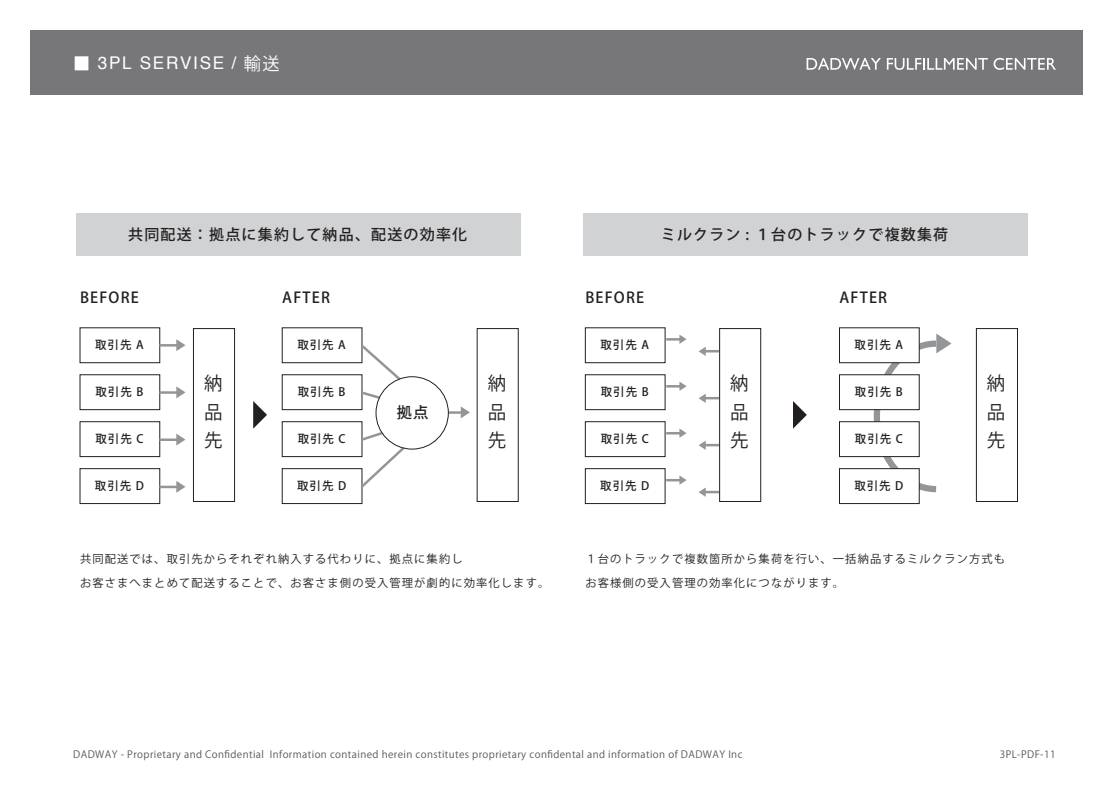
<style>
.page{position:relative;width:1113px;height:805px;background:#fff}
.page>*{position:absolute;margin:0;border:0;box-sizing:border-box;transform-origin:0 0}
.t1{font:18.5px/28.6px "Koz Go Pr 6 N";color:#231f20;text-align:justify}
.t2{font:17.5px "Helvetica";letter-spacing:.1em;color:#fff}
.t3{font:500 15.25px "Koz Go Pr 6 N";color:#231f20}
.t4{font:500 15px "Koz Go Pr 6 N";letter-spacing:.08em;color:#231f20}
.t5{font:500 11.5px "Koz Go Pr 6 N";letter-spacing:.08em;color:#231f20}
.t6{font:11.25px/24.4px "Koz Go Pr 6 N";letter-spacing:.1em;color:#231f20}
.t7{font:10px "Koz Go Pr 6 N";letter-spacing:.04em;color:#57585a}
.s1{font-family:"Koz Go Pr 6 N"}
</style>
<div class="page">
<svg style="left:253px;top:401px;width:14px;height:27px"></svg>
<svg style="left:793px;top:401px;width:14px;height:27px"></svg>
<div style="left:30px;top:31px;width:1053px;height:64px;background:#77777a"></div>
<svg style="left:806px;top:58px;width:75px;height:12px"></svg>
<svg style="left:887px;top:58px;width:169px;height:12px"></svg>
<div style="left:80px;top:327px;width:80px;height:36px;border:1px solid #231f20"></div>
<div style="left:80px;top:374px;width:80px;height:36px;border:1px solid #231f20"></div>
<div style="left:80px;top:421px;width:80px;height:36px;border:1px solid #231f20"></div>
<div style="left:80px;top:468px;width:80px;height:35px;border:1px solid #231f20"></div>
<div style="left:193px;top:328px;width:42px;height:173px;border:1px solid #231f20"></div>
<div style="left:76px;top:213px;width:444px;height:42px;background:#d1d2d4"></div>
<div style="left:583px;top:213px;width:444px;height:42px;background:#d1d2d4"></div>
<hr style="left:159px;top:344px;width:20px;height:2px;background:#939598">
<svg style="left:176px;top:339px;width:9px;height:12px"></svg>
<hr style="left:159px;top:391px;width:20px;height:2px;background:#939598">
<svg style="left:176px;top:386px;width:9px;height:12px"></svg>
<hr style="left:444px;top:411px;width:20px;height:2px;background:#939598">
<svg style="left:461px;top:406px;width:9px;height:12px"></svg>
<hr style="left:159px;top:438px;width:20px;height:3px;background:#939598">
<svg style="left:176px;top:433px;width:9px;height:12px"></svg>
<hr style="left:159px;top:485px;width:20px;height:3px;background:#939598">
<svg style="left:176px;top:481px;width:9px;height:11px"></svg>
<div style="left:282px;top:327px;width:80px;height:36px;border:1px solid #231f20"></div>
<div style="left:282px;top:374px;width:80px;height:36px;border:1px solid #231f20"></div>
<div style="left:282px;top:421px;width:80px;height:36px;border:1px solid #231f20"></div>
<div style="left:282px;top:468px;width:80px;height:35px;border:1px solid #231f20"></div>
<svg style="left:358px;top:342px;width:44px;height:67px"></svg>
<svg style="left:358px;top:420px;width:63px;height:70px"></svg>
<div style="left:376px;top:376px;width:72px;height:73px;background:#fff;border-radius:50%"></div>
<div style="left:376px;top:376px;width:73px;height:73px;border:1px solid #231f20;border-radius:50%"></div>
<div style="left:585px;top:327px;width:80px;height:36px;border:1px solid #231f20"></div>
<div style="left:585px;top:374px;width:80px;height:36px;border:1px solid #231f20"></div>
<div style="left:585px;top:421px;width:80px;height:36px;border:1px solid #231f20"></div>
<div style="left:585px;top:468px;width:80px;height:35px;border:1px solid #231f20"></div>
<div style="left:719px;top:328px;width:42px;height:173px;border:1px solid #231f20"></div>
<svg style="left:666px;top:334px;width:20px;height:10px"></svg>
<svg style="left:698px;top:347px;width:21px;height:9px"></svg>
<svg style="left:870px;top:333px;width:81px;height:162px"></svg>
<svg style="left:666px;top:381px;width:20px;height:10px"></svg>
<svg style="left:698px;top:393px;width:21px;height:10px"></svg>
<svg style="left:666px;top:428px;width:20px;height:9px"></svg>
<svg style="left:698px;top:440px;width:21px;height:10px"></svg>
<svg style="left:666px;top:475px;width:20px;height:9px"></svg>
<hr style="left:703px;top:490px;width:16px;height:3px;background:#939598">
<svg style="left:698px;top:487px;width:8px;height:9px"></svg>
<div style="left:839px;top:327px;width:80px;height:36px;background:#fff;border:1px solid #231f20"></div>
<div style="left:839px;top:374px;width:80px;height:36px;background:#fff;border:1px solid #231f20"></div>
<div style="left:839px;top:421px;width:80px;height:36px;background:#fff;border:1px solid #231f20"></div>
<div style="left:839px;top:468px;width:80px;height:35px;background:#fff;border:1px solid #231f20"></div>
<div style="left:976px;top:328px;width:41px;height:173px;border:1px solid #231f20"></div>
<h2 class="t2" style="left:73px;top:50px;width:208px"><span class="s1">■</span> 3PL SERVISE / <span class="s1">輸送</span></h2>
<h3 class="t4" style="left:128px;top:226px;width:340px">共同配送：拠点に集約して納品、配送の効率化</h3>
<h3 class="t4" style="left:80px;top:288px;width:60px">BEFORE</h3>
<h3 class="t4" style="left:282px;top:288px;width:49px">AFTER</h3>
<p class="t5" style="left:297px;top:338px;width:50px">取引先 A</p>
<p class="t5" style="left:298px;top:385px;width:49px">取引先 B</p>
<p class="t5" style="left:298px;top:432px;width:49px">取引先 C</p>
<p class="t5" style="left:297px;top:479px;width:51px">取引先 D</p>
<p class="t5" style="left:95px;top:338px;width:50px">取引先 A</p>
<p class="t5" style="left:95px;top:385px;width:49px">取引先 B</p>
<p class="t5" style="left:95px;top:432px;width:49px">取引先 C</p>
<p class="t5" style="left:95px;top:479px;width:51px">取引先 D</p>
<h1 class="t1" style="left:204px;top:369px;width:19px">納品先</h1>
<h1 class="t1" style="left:488px;top:369px;width:19px">納品先</h1>
<h3 class="t3" style="left:397px;top:404px;width:33px">拠点</h3>
<h3 class="t4" style="left:661px;top:226px;width:289px">ミルクラン : １台のトラックで複数集荷</h3>
<h3 class="t4" style="left:585px;top:288px;width:60px">BEFORE</h3>
<h3 class="t4" style="left:839px;top:288px;width:49px">AFTER</h3>
<p class="t5" style="left:854px;top:338px;width:50px">取引先 A</p>
<p class="t5" style="left:855px;top:385px;width:49px">取引先 B</p>
<p class="t5" style="left:855px;top:432px;width:49px">取引先 C</p>
<p class="t5" style="left:854px;top:479px;width:51px">取引先 D</p>
<p class="t5" style="left:600px;top:338px;width:50px">取引先 A</p>
<p class="t5" style="left:601px;top:385px;width:49px">取引先 B</p>
<p class="t5" style="left:601px;top:432px;width:49px">取引先 C</p>
<p class="t5" style="left:600px;top:479px;width:51px">取引先 D</p>
<h1 class="t1" style="left:730px;top:369px;width:19px">納品先</h1>
<h1 class="t1" style="left:987px;top:369px;width:19px">納品先</h1>
<p class="t6" style="left:80px;top:546px;width:471px">共同配送では、取引先からそれぞれ納入する代わりに、拠点に集約し<br>お客さまへまとめて配送することで、お客さま側の受入管理が劇的に効率化します。</p>
<p class="t6" style="left:585px;top:546px;width:421px">１台のトラックで複数箇所から集荷を行い、一括納品するミルクラン方式もお客様側の受入管理の効率化につながります。</p>
<p class="t7" style="left:73px;top:748px;width:671px">DADWAY - Proprietary and Confidential Information contained herein constitutes proprietary confidental and information of DADWAY Inc</p>
<p class="t7" style="left:999px;top:748px;width:57px">3PL-PDF-11</p>
</div>
